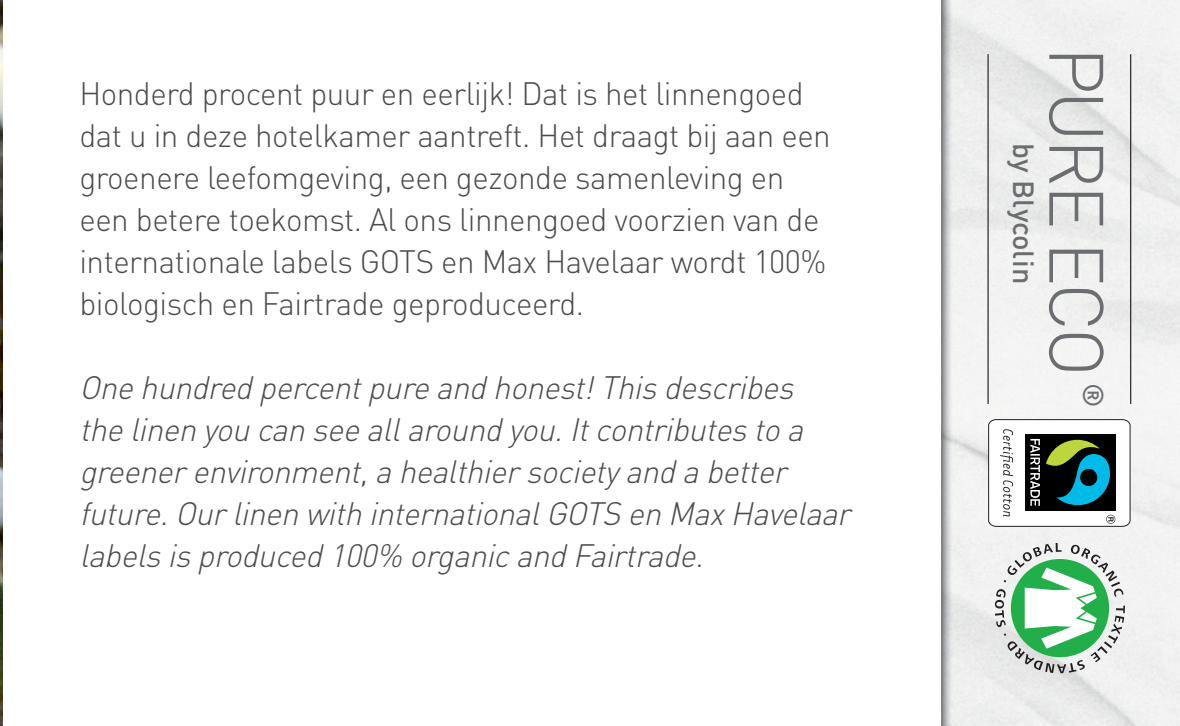
<style>
.page{position:relative;width:1180px;height:726px;background:#fff}
.page>*{position:absolute;margin:0;border:0;box-sizing:border-box;transform-origin:0 0}
.t1{font:300 75.6px "DIN";letter-spacing:-.05em;color:#6c6d70}
.t2{font:300 32px/42px "DIN";letter-spacing:-.015em;color:#4b4c4d}
.t3{font:italic 300 32px/42px "DIN";color:#4b4c4d}
.t4{font:500 28.8px "DIN";color:#6c6d70}
.t5{font:500 28.4px "DIN";color:#6c6d70}
</style>
<div class="page">
<img style="left:0;top:0;width:2px;height:726px">
<img style="left:952px;top:0;width:227px;height:726px">
<svg style="left:941px;top:0;width:11px;height:726px;background:#b9bbbc"></svg>
<hr style="left:1129px;top:54px;width:2px;height:350px;background:#231f20">
<hr style="left:987px;top:54px;width:1px;height:350px;background:#231f20">
<svg style="left:994px;top:543px;width:130px;height:130px"></svg>
<svg style="left:988px;top:419px;width:142px;height:108px"></svg>
<p class="t2" style="left:79px;top:72px;width:752px">Honderd procent puur en eerlijk! Dat is het linnengoed dat u in deze hotelkamer aantreft. Het draagt bij aan een groenere leefomgeving, een gezonde samenleving en een betere toekomst. Al ons linnengoed voorzien van de internationale labels GOTS en Max Havelaar wordt 100% biologisch en Fairtrade geproduceerd.</p>
<p class="t4" style="left:1041px;top:142px;width:143px;rotate:90deg">by Blycolin</p>
<h1 class="t1" style="left:1122px;top:46px;width:332px;rotate:90deg">PURE ECO</h1>
<p class="t3" style="left:79px;top:366px;width:780px">Onehundred percentpureand honest!Thisdescribes thelinen you can seeallaround you.Itcontributestoa greenerenvironment,ahealthiersocietyand abetter future.Ourlinen with internationalGOTS en MaxHavelaar labelsisproduced 100% organicand Fairtrade.</p>
<p class="t5" style="left:1111px;top:382px;width:26px;rotate:90deg">®</p>
</div>
